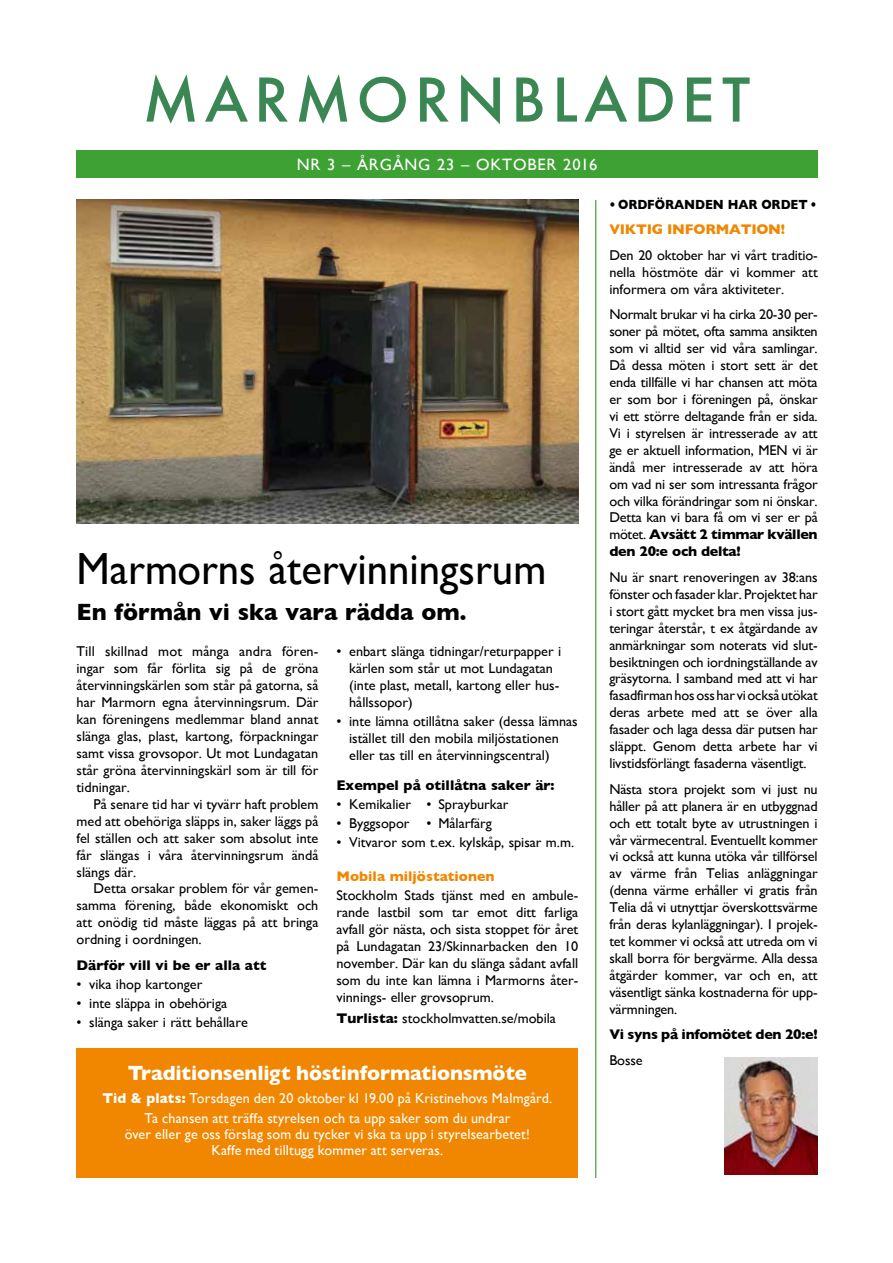
<style>
.page{position:relative;width:893px;height:1263px;background:#fff}
.page>*{position:absolute;margin:0;border:0;box-sizing:border-box;transform-origin:0 0}
.t1{font:500 58.5px "Futura";letter-spacing:.1em;color:#3a8754}
.t2{font:45px "Gill Sans";color:#000;scale:.95 1}
.t3{font:700 24px "Gill Sans";color:#000}
.t4{font:700 21px "Gill Sans";letter-spacing:-.005em;color:#fff}
.t5{font:16.5px "Gill Sans";letter-spacing:.05em;color:#fff}
.t6{font:14.55px/20px "Gill Sans";letter-spacing:.01em;color:#fff;text-align:center}
.t7{font:14.25px/17px "Gill Sans";color:#000;text-align:justify}
.t8{font:700 14.25px "Gill Sans";color:#000}
.t9{font:700 14.25px "Gill Sans";letter-spacing:-.02em;color:#000}
.t10{font:700 14.25px "Gill Sans";color:#f18700}
.t11{font:700 14.25px "Gill Sans";letter-spacing:-.02em;color:#f18700}
.t12{font:700 13.5px "Gill Sans";letter-spacing:-.005em;color:#000;scale:.9 1}
.s1{font-weight:700}
</style>
<div class="page">
<img style="left:77px;top:200px;width:501px;height:323px">
<div style="left:77px;top:150px;width:741px;height:27px;background:#3ea134"></div>
<hr style="left:595px;top:200px;width:1px;height:978px;background:#3ea134">
<img style="left:724px;top:1057px;width:94px;height:118px">
<div style="left:77px;top:1048px;width:501px;height:130px;background:#f18700"></div>
<h1 class="t1" style="left:143px;top:60px;width:609px">MARMORNBLADET</h1>
<p class="t5" style="left:297px;top:155px;width:302px">NR 3 – ÅRGÅNG 23 – OKTOBER 2016</p>
<p class="t12" style="left:609px;top:194px;width:232px">• ORDFÖRANDEN HAR ORDET •</p>
<p class="t11" style="left:609px;top:218px;width:177px">VIKTIG INFORMATION!</p>
<p class="t7" style="left:609px;top:246px;width:210px">Den 20 oktober har vi vårt traditio&shy;nella höstmöte där vi kommer att informera om våra aktiviteter.</p>
<p class="t7" style="left:609px;top:306px;width:210px">Normalt brukar vi ha cirka 20-30 per&shy;soner på mötet, ofta samma ansikten som vi alltid ser vid våra samlingar.<br>Då dessa möten i stort sett är det enda tillfälle vi har chansen att möta er som bor i föreningen på, önskar vi ett större deltagande från er sida.<br>Vi i styrelsen är intresserade av att ge er aktuell information, MEN vi är ändå mer intresserade av att höra om vad ni ser som intressanta frågor och vilka förändringar som ni önskar.<br>Detta kan vi bara få om vi ser er på mötet. <span class="s1">Avsätt 2 timmar kvällen den 20:e och delta!</span></p>
<p class="t7" style="left:609px;top:568px;width:210px">Nu är snart renoveringen av 38:ans fönster och fasader klar. Projektet har i stort gått mycket bra men vissa jus&shy;teringar återstår, t ex åtgärdande av anmärkningar som noterats vid slut&shy;besiktningen och iordningställande av gräsytorna. I samband med att vi har fasadfirman hos oss har vi också utökat deras arbete med att se över alla fasader och laga dessa där putsen har släppt. Genom detta arbete har vi livstidsförlängt fasaderna väsentligt.</p>
<p class="t7" style="left:609px;top:780px;width:210px">Nästa stora projekt som vi just nu håller på att planera är en utbyggnad och ett totalt byte av utrustningen i vår värmecentral. Eventuellt kommer vi också att kunna utöka vår tillförsel av värme från Telias anläggningar (denna värme erhåller vi gratis från Telia då vi utnyttjar överskottsvärme från deras kylanläggningar). I projek&shy;tet kommer vi också att utreda om vi skall borra för bergvärme. Alla dessa åtgärder kommer, var och en, att väsentligt sänka kostnaderna för upp&shy;värmningen.</p>
<p class="t9" style="left:609px;top:1023px;width:210px">Vi syns på infomötet den 20:e!</p>
<p class="t7" style="left:609px;top:1051px;width:35px">Bosse</p>
<h3 class="t4" style="left:128px;top:1056px;width:401px">Traditionsenligt höstinformationsmöte</h3>
<p class="t6" style="left:103px;top:1088px;width:451px"><span class="s1">Tid &amp; plats:</span> Torsdagen den 20 oktober kl 19.00 på Kristinehovs Malmgård.<br>Ta chansen att träffa styrelsen och ta upp saker som du undrar</p>
<p class="t6" style="left:125px;top:1126px;width:407px;line-height:15.8px">över eller ge oss förslag som du tycker vi ska ta upp i styrelsearbetet!<br>Kaffe med tilltugg kommer att serveras.</p>
<h2 class="t2" style="left:77px;top:542px;width:496px">Marmorns återvinningsrum</h2>
<h3 class="t3" style="left:77px;top:593px;width:391px">En förmån vi ska vara rädda om.</h3>
<p class="t7" style="left:77px;top:643px;width:243px">Till skillnad mot många andra fören&shy;ingar som får förlita sig på de gröna återvinningskärlen som står på gatorna, så har Marmorn egna återvinningsrum. Där kan föreningens medlemmar bland annat slänga glas, plast, kartong, förpackningar samt vissa grovsopor. Ut mot Lundagatan står gröna återvinningskärl som är till för tidningar.</p>
<p class="t7" style="left:77px;top:795px;width:243px;text-indent:17px">På senare tid har vi tyvärr haft problem med att obehöriga släpps in, saker läggs på fel ställen och att saker som absolut inte får slängas i våra återvinningsrum ändå slängs där.</p>
<p class="t7" style="left:77px;top:880px;width:243px;text-indent:17px">Detta orsakar problem för vår gemen&shy;samma förening, både ekonomiskt och att onödig tid måste läggas på att bringa ordning i oordningen.</p>
<p class="t8" style="left:77px;top:954px;width:191px">Därför vill vi be er alla att</p>
<p class="t7" style="left:77px;top:975px;width:127px">• vika ihop kartonger</p>
<p class="t7" style="left:77px;top:994px;width:152px">• inte släppa in obehöriga</p>
<p class="t7" style="left:77px;top:1013px;width:173px">• slänga saker i rätt behållare</p>
<p class="t7" style="left:349px;top:643px;width:213px;text-align:left;text-indent:-13px">• enbart slänga tidningar/returpapper i kärlen som står ut mot Lundagatan (inte plast, metall, kartong eller hus&shy;hållssopor)</p>
<p class="t7" style="left:349px;top:713px;width:230px;text-align:left;text-indent:-13px">• inte lämna otillåtna saker (dessa lämnas istället till den mobila miljöstationen eller tas till en återvinningscentral)</p>
<p class="t8" style="left:336px;top:773px;width:220px">Exempel på otillåtna saker är:</p>
<p class="t7" style="left:336px;top:795px;width:174px">• Kemikalier • Sprayburkar</p>
<p class="t7" style="left:336px;top:814px;width:157px">• Byggsopor • Målarfärg</p>
<p class="t7" style="left:336px;top:833px;width:239px">• Vitvaror som t.ex. kylskåp, spisar m.m.</p>
<p class="t10" style="left:336px;top:865px;width:160px">Mobila miljöstationen</p>
<p class="t7" style="left:336px;top:886px;width:243px">Stockholm Stads tjänst med en ambule&shy;rande lastbil som tar emot ditt farliga avfall gör nästa, och sista stoppet för året på Lundagatan 23/Skinnarbacken den 10 november. Där kan du slänga sådant avfall som du inte kan lämna i Marmorns åter&shy;vinnings- eller grovsoprum.</p>
<p class="t7" style="left:336px;top:1009px;width:221px"><span class="s1">Turlista:</span> stockholmvatten.se/mobila</p>
</div>
